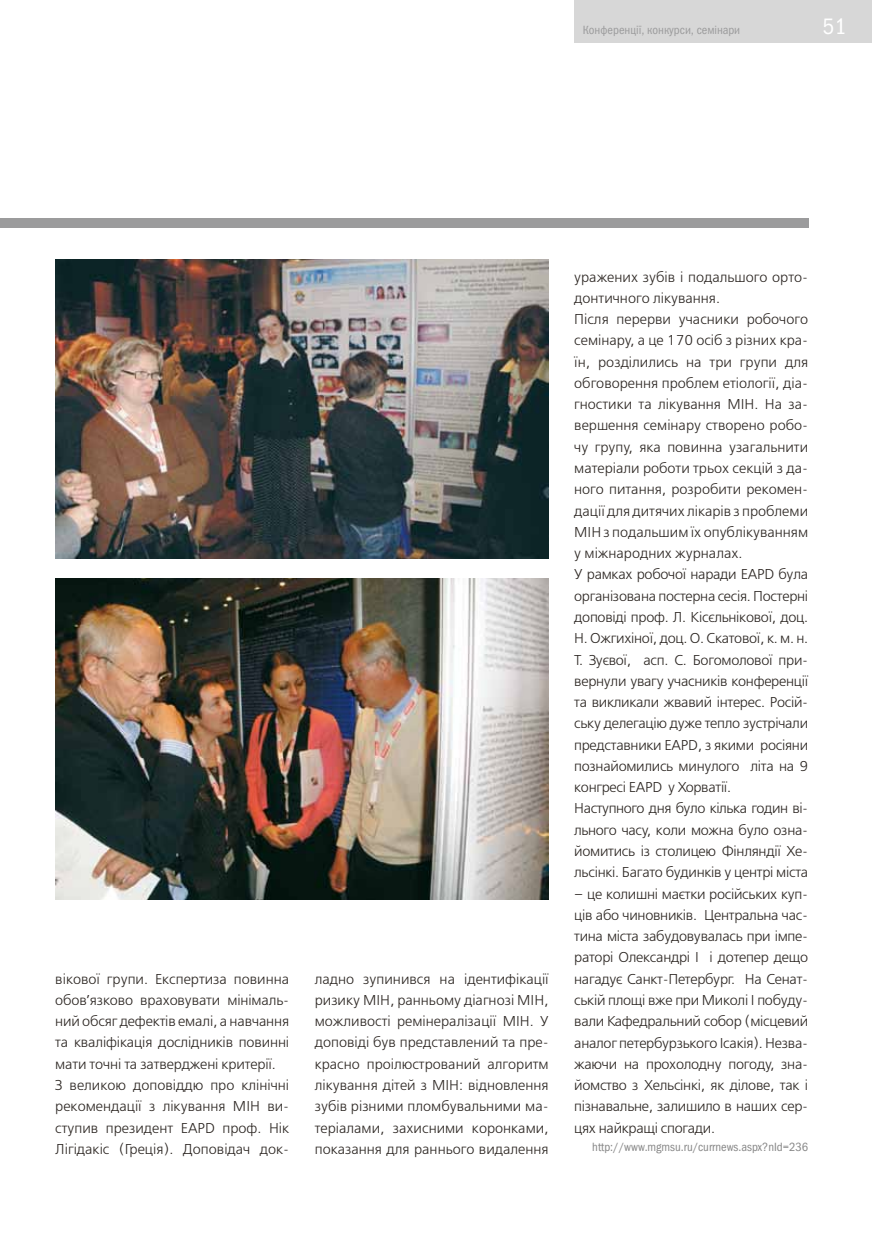
<style>
.page{position:relative;width:872px;height:1234px;background:#fff}
.page>*{position:absolute;margin:0;border:0;box-sizing:border-box;transform-origin:0 0}
.t1{font:22.5px "Franklin Gothic Book Cond C";color:#fff}
.t2{font:300 14.25px/21.3px "Free Set";letter-spacing:-.01em;color:#29231f}
.t3{font:12px "Franklin Gothic Book Cond C";color:#868686}
.t4{font:12px "Franklin Gothic Book Cond C";color:#9b9b9c}
</style>
<div class="page">
<div style="left:574px;top:0;width:298px;height:43px;background:#d7d7d7"></div>
<div style="left:0;top:218px;width:808px;height:10px;background:#9b9b9c"></div>
<img style="left:55px;top:259px;width:493px;height:299px">
<img style="left:55px;top:578px;width:493px;height:321px">
<p class="t4" style="left:583px;top:23px;width:159px">Конференції, конкурси, семінари</p>
<h1 class="t1" style="left:822px;top:14px;width:25px">51</h1>
<p class="t2" style="left:55px;top:968px;width:235px">вікової групи. Експертиза повинна обов’язково враховувати мінімаль&shy;ний обсяг дефектів емалі, а навчання та кваліфікація дослідників повинні мати точні та затверджені критерії.<br>З великою доповіддю про клінічні рекомендації з лікування MIH ви&shy;ступив президент EAPD проф. Нік Лігідакіс (Греція). Доповідач док-</p>
<p class="t2" style="left:315px;top:968px;width:235px;text-align:justify">ладно зупинився на ідентифікації ризику MIH, ранньому діагнозі MIH, можливості ремінералізації MIH. У доповіді був представлений та пре&shy;красно проілюстрований алгоритм лікування дітей з MIH: відновлення зубів різними пломбувальними ма&shy;теріалами, захисними коронками, показання для раннього видалення</p>
<p class="t2" style="left:574px;top:266px;width:235px">уражених зубів і подальшого орто&shy;донтичного лікування.<br>Після перерви учасники робочого семінару, а це 170 осіб з різних кра&shy;їн, розділились на три групи для обговорення проблем етіології, діа&shy;гностики та лікування MIH. На за&shy;вершення семінару створено робо&shy;чу групу, яка повинна узагальнити матеріали роботи трьох секцій з да&shy;ного питання, розробити рекомен&shy;дації для дитячих лікарів з проблеми MIH з подальшим їх опублікуванням у міжнародних журналах.<br>У рамках робочої наради EAPD була організована постерна сесія. Постерні доповіді проф. Л. Кісєльнікової, доц.<br>Н. Ожгихіної, доц. О. Скатової, к. м. н.<br>Т. Зуєвої, асп. С. Богомолової при&shy;вернули увагу учасників конференції та викликали жвавий інтерес. Росій&shy;ську делегацію дуже тепло зустрічали представники EAPD, з якими росіяни познайомились минулого літа на 9 конгресі EAPD у Хорватії.<br>Наступного дня було кілька годин ві&shy;льного часу, коли можна було озна&shy;йомитись із столицею Фінляндії Хе&shy;льсінкі. Багато будинків у центрі міста</p>
<p class="t2" style="left:574px;top:883px;width:235px;text-align:justify">– це колишні маєтки російських куп&shy;ців або чиновників. Центральна час&shy;тина міста забудовувалась при імпе&shy;раторі Олександрі I і дотепер дещо нагадує Санкт- Петербург. На Сенат&shy;ській площі вже при Миколі I побуду&shy;вали Кафедральний собор (місцевий аналог петербурзького Ісакія). Незва&shy;жаючи на прохолодну погоду, зна&shy;йомство з Хельсінкі, як ділове, так і пізнавальне, залишило в наших сер&shy;цях найкращі спогади.</p>
<p class="t3" style="left:592px;top:1139px;width:217px">http://www.mgmsu.ru/currnews.aspx?nId=236</p>
</div>
